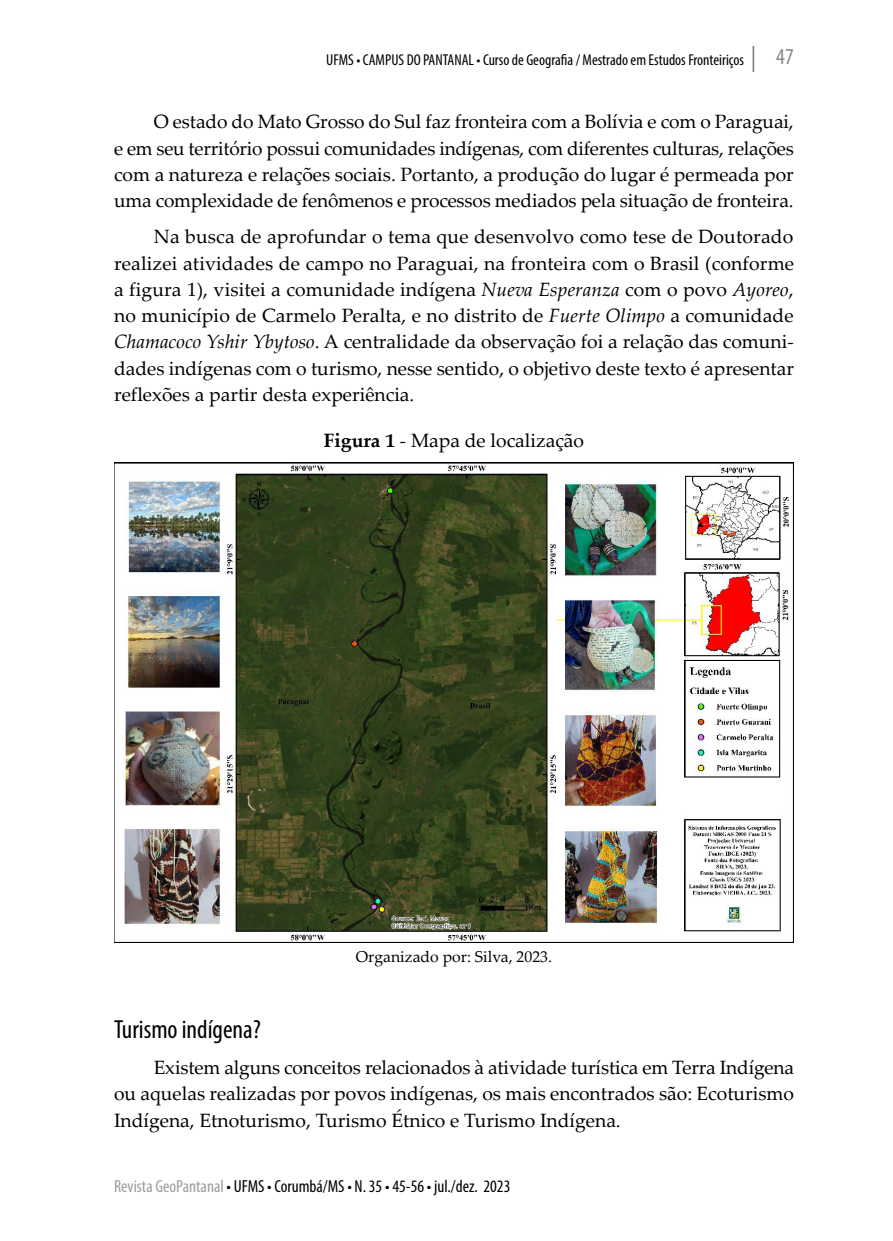
<style>
.page{position:relative;width:893px;height:1241px;background:#fff}
.page>*{position:absolute;margin:0;border:0;box-sizing:border-box;transform-origin:0 0}
._05_SUB-TITULOS{font:condensed 26.25px "Myriad Pro";color:#000}
.t1{font:condensed 22.75px "Myriad Pro";color:#878787}
._09_-_Corpo_do_Texto{font:19.25px/26.2px "Palatino Linotype";color:#000;text-align:justify}
._10_-_Legenda{font:19.25px "Palatino Linotype";color:#000}
.t2{font:condensed 17.5px "Myriad Pro";color:#000}
.t3{font:condensed 15.75px "Myriad Pro";color:#000}
.Fonte{font:15.75px "Palatino Linotype";color:#000}
.s1{font-style:italic}
.s2{font-weight:700}
.s3{color:#9d9d9c}
</style>
<div class="page">
<hr style="left:752px;top:46px;width:2px;height:26px;background:#878787">
<img style="left:114px;top:462px;width:680px;height:480px">
<p class="t3" style="left:326px;top:50px;width:419px">UFMS • CAMPUS DO PANTANAL • Curso de Geografia / Mestrado em Estudos Fronteiriços</p>
<p class="t1" style="left:776px;top:43px;width:19px">47</p>
<p class="_09_-_Corpo_do_Texto" style="left:114px;top:108px;width:681px;text-indent:40px">O estado do Mato Grosso do Sul faz fronteira com a Bolívia e com o Paraguai, e em seu território possui comunidades indígenas, com diferentes culturas, relações com a natureza e relações sociais. Portanto, a produção do lugar é permeada por uma complexidade de fenômenos e processos mediados pela situação de fronteira.</p>
<p class="_09_-_Corpo_do_Texto" style="left:114px;top:223px;width:681px;text-indent:40px">Na busca de aprofundar o tema que desenvolvo como tese de Doutorado realizei atividades de campo no Paraguai, na fronteira com o Brasil (conforme a figura 1), visitei a comunidade indígena <span class="s1">Nueva Esperanza</span> com o povo <span class="s1">Ayoreo</span>, no município de Carmelo Peralta, e no distrito de <span class="s1">Fuerte Olimpo</span> a comunidade <span class="s1">Chamacoco Yshir Ybytoso</span>. A centralidade da observação foi a relação das comuni&shy;dades indígenas com o turismo, nesse sentido, o objetivo deste texto é apresentar reflexões a partir desta experiência.</p>
<p class="_10_-_Legenda" style="left:324px;top:426px;width:262px"><span class="s2">Figura 1</span> - Mapa de localização</p>
<p class="Fonte" style="left:356px;top:944px;width:198px">Organizado por: Silva, 2023.</p>
<p class="_05_SUB-TITULOS" style="left:114px;top:1013px;width:148px">Turismo indígena?</p>
<p class="_09_-_Corpo_do_Texto" style="left:114px;top:1053px;width:681px;text-indent:40px">Existem alguns conceitos relacionados à atividade turística em Terra Indígena ou aquelas realizadas por povos indígenas, os mais encontrados são: Ecoturismo Indígena, Etnoturismo, Turismo Étnico e Turismo Indígena.</p>
<p class="t2" style="left:114px;top:1175px;width:398px"><span class="s3">Revista GeoPantanal</span> • UFMS • Corumbá/MS • N. 35 • 45-56 • jul./dez. 2023</p>
</div>
